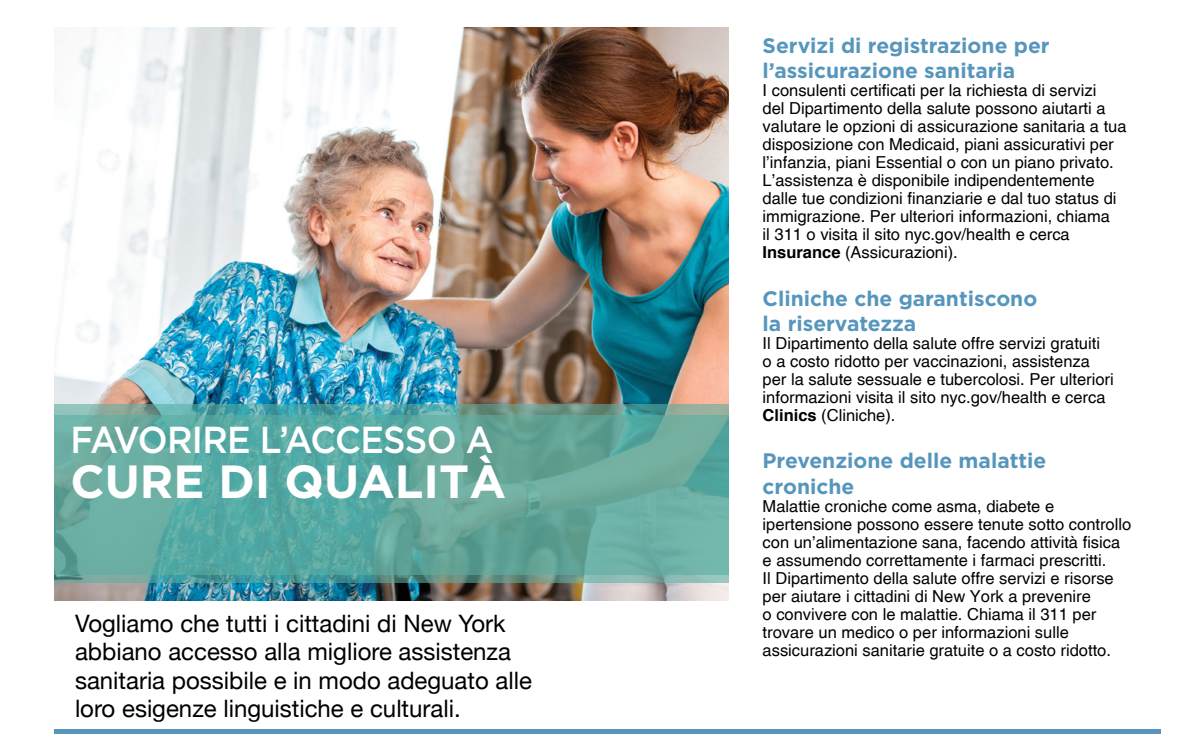
<style>
.page{position:relative;width:1188px;height:756px;background:#fff}
.page>*{position:absolute;margin:0;border:0;box-sizing:border-box;transform-origin:0 0}
.t1{font:700 46.5px "Gotham";color:#fff}
.t2{font:500 37.5px "Gotham";letter-spacing:-.02em;color:#fff;scale:.94 1}
.t3{font:24px/28.5px "Helvetica Neue";color:#000}
.t4{font:700 21px/25.2px "Gotham";color:#5796bc}
.t5{font:16.5px/18px "Helvetica";color:#000}
.s1{font-weight:700}
</style>
<div class="page">
<img style="left:54px;top:27px;width:675px;height:574px">
<div style="left:54px;top:729px;width:1107px;height:5px;background:#5796bc"></div>
<svg style="left:54px;top:404px;width:675px;height:11px;background:#65a29d"></svg>
<svg style="left:54px;top:415px;width:675px;height:168px;background:#61a99f"></svg>
<h2 class="t2" style="left:70px;top:418px;width:452px">FAVORIRE L’ACCESSO A</h2>
<h1 class="t1" style="left:70px;top:455px;width:437px">CURE DI QUALITÀ</h1>
<h3 class="t3" style="left:75px;top:609px;width:458px">Vogliamo che tutti i cittadini di New York abbiano accesso alla migliore assistenza sanitaria possibile e in modo adeguato alle loro esigenze linguistiche e culturali.</h3>
<p class="t4" style="left:763px;top:32px;width:289px">Servizi di registrazione per l’assicurazione sanitaria</p>
<p class="t5" style="left:763px;top:81px;width:366px">I consulenti certificati per la richiesta di servizi<br>del Dipartimento della salute possono aiutarti a valutare le opzioni di assicurazione sanitaria a tua disposizione con Medicaid, piani assicurativi per l’infanzia, piani Essential o con un piano privato.<br>L’assistenza è disponibile indipendentemente dalle tue condizioni finanziarie e dal tuo status di immigrazione. Per ulteriori informazioni, chiama<br>il 311 o visita il sito nyc.gov/health e cerca <span class="s1">Insurance</span> (Assicurazioni).</p>
<p class="t4" style="left:763px;top:285px;width:276px">Cliniche che garantiscono la riservatezza</p>
<p class="t5" style="left:763px;top:334px;width:353px">Il Dipartimento della salute offre servizi gratuiti<br>o a costo ridotto per vaccinazioni, assistenza per la salute sessuale e tubercolosi. Per ulteriori informazioni visita il sito nyc.gov/health e cerca <span class="s1">Clinics</span> (Cliniche).</p>
<p class="t4" style="left:763px;top:448px;width:285px">Prevenzione delle malattie croniche</p>
<p class="t5" style="left:763px;top:497px;width:370px">Malattie croniche come asma, diabete e ipertensione possono essere tenute sotto controllo con un’alimentazione sana, facendo attività fisica e assumendo correttamente i farmaci prescritti.<br>Il Dipartimento della salute offre servizi e risorse per aiutare i cittadini di New York a prevenire<br>o convivere con le malattie. Chiama il 311 per trovare un medico o per informazioni sulle assicurazioni sanitarie gratuite o a costo ridotto.</p>
</div>
